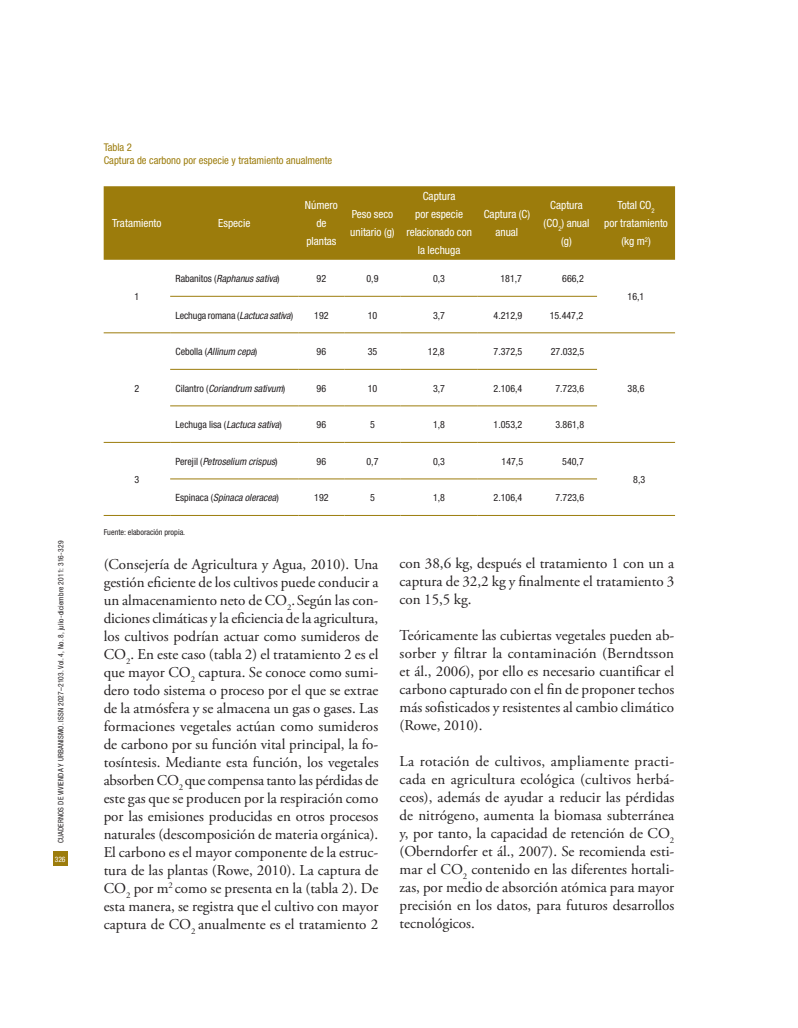
<style>
.page{position:relative;width:798px;height:1028px;background:#fff}
.page>*{position:absolute;margin:0;border:0;box-sizing:border-box;transform-origin:0 0}
.t1{font:15px/18px "Adobe Garamond Pro";color:#231f20;text-align:justify}
.t2{font:condensed 11.25px/18px "Helvetica Neue";color:#fff;text-align:center}
.t3{font:condensed 10.62px/12.8px "Helvetica Neue";color:#9c7c0c}
.t4{font:condensed 10px "Helvetica Neue";color:#231f20}
.t5{font:italic condensed 10px "Helvetica Neue";color:#231f20}
.t6{font:condensed 8.12px "Helvetica Neue";color:#231f20}
.t7{font:condensed 7.5px "Helvetica Neue";letter-spacing:.02em;color:#231f20}
.t8{font:condensed 7.5px "Helvetica Neue";color:#fff}
.s1{font-style:normal}
.s2{font-style:italic}
</style>
<div class="page">
<div style="left:53px;top:851px;width:14px;height:14px;background:#9c7c0c"></div>
<div style="left:104px;top:186px;width:570px;height:74px;background:#9c7c0c"></div>
<hr style="left:170px;top:296px;width:128px;height:1px;background:#9c7c0c">
<hr style="left:298px;top:296px;width:46px;height:1px;background:#9c7c0c">
<hr style="left:344px;top:296px;width:56px;height:1px;background:#9c7c0c">
<hr style="left:400px;top:296px;width:77px;height:1px;background:#9c7c0c">
<hr style="left:477px;top:296px;width:58px;height:1px;background:#9c7c0c">
<hr style="left:535px;top:296px;width:61px;height:1px;background:#9c7c0c">
<hr style="left:104px;top:332px;width:66px;height:1px;background:#9c7c0c">
<hr style="left:170px;top:332px;width:128px;height:1px;background:#9c7c0c">
<hr style="left:298px;top:332px;width:46px;height:1px;background:#9c7c0c">
<hr style="left:344px;top:332px;width:56px;height:1px;background:#9c7c0c">
<hr style="left:400px;top:332px;width:77px;height:1px;background:#9c7c0c">
<hr style="left:477px;top:332px;width:58px;height:1px;background:#9c7c0c">
<hr style="left:535px;top:332px;width:61px;height:1px;background:#9c7c0c">
<hr style="left:596px;top:332px;width:78px;height:1px;background:#9c7c0c">
<hr style="left:170px;top:369px;width:128px;height:1px;background:#9c7c0c">
<hr style="left:298px;top:369px;width:46px;height:1px;background:#9c7c0c">
<hr style="left:344px;top:369px;width:56px;height:1px;background:#9c7c0c">
<hr style="left:400px;top:369px;width:77px;height:1px;background:#9c7c0c">
<hr style="left:477px;top:369px;width:58px;height:1px;background:#9c7c0c">
<hr style="left:535px;top:369px;width:61px;height:1px;background:#9c7c0c">
<hr style="left:170px;top:405px;width:128px;height:1px;background:#9c7c0c">
<hr style="left:298px;top:405px;width:46px;height:1px;background:#9c7c0c">
<hr style="left:344px;top:405px;width:56px;height:1px;background:#9c7c0c">
<hr style="left:400px;top:405px;width:77px;height:1px;background:#9c7c0c">
<hr style="left:477px;top:405px;width:58px;height:1px;background:#9c7c0c">
<hr style="left:535px;top:405px;width:61px;height:1px;background:#9c7c0c">
<hr style="left:104px;top:442px;width:66px;height:1px;background:#9c7c0c">
<hr style="left:104px;top:515px;width:66px;height:1px;background:#9c7c0c">
<hr style="left:170px;top:442px;width:128px;height:1px;background:#9c7c0c">
<hr style="left:298px;top:442px;width:46px;height:1px;background:#9c7c0c">
<hr style="left:344px;top:442px;width:56px;height:1px;background:#9c7c0c">
<hr style="left:400px;top:442px;width:77px;height:1px;background:#9c7c0c">
<hr style="left:477px;top:442px;width:58px;height:1px;background:#9c7c0c">
<hr style="left:535px;top:442px;width:61px;height:1px;background:#9c7c0c">
<hr style="left:596px;top:442px;width:78px;height:1px;background:#9c7c0c">
<hr style="left:596px;top:515px;width:78px;height:1px;background:#9c7c0c">
<hr style="left:170px;top:479px;width:128px;height:1px;background:#9c7c0c">
<hr style="left:298px;top:479px;width:46px;height:1px;background:#9c7c0c">
<hr style="left:344px;top:479px;width:56px;height:1px;background:#9c7c0c">
<hr style="left:400px;top:479px;width:77px;height:1px;background:#9c7c0c">
<hr style="left:477px;top:479px;width:58px;height:1px;background:#9c7c0c">
<hr style="left:535px;top:479px;width:61px;height:1px;background:#9c7c0c">
<hr style="left:170px;top:515px;width:128px;height:1px;background:#9c7c0c">
<hr style="left:298px;top:515px;width:46px;height:1px;background:#9c7c0c">
<hr style="left:344px;top:515px;width:56px;height:1px;background:#9c7c0c">
<hr style="left:400px;top:515px;width:77px;height:1px;background:#9c7c0c">
<hr style="left:477px;top:515px;width:58px;height:1px;background:#9c7c0c">
<hr style="left:535px;top:515px;width:61px;height:1px;background:#9c7c0c">
<p class="t7" style="left:56px;top:843px;width:304px;rotate:-90deg">CUADERNOS DE VIVIENDA Y URBANISMO. ISSN 2027–2103. Vol. 4, No. 8, julio-diciembre 2011: 316-329</p>
<p class="t8" style="left:55px;top:854px;width:12px">326</p>
<p class="t3" style="left:104px;top:141px;width:230px">Tabla 2<br>Captura de carbono por especie y tratamiento anualmente</p>
<p class="t2" style="left:112px;top:214px;width:51px">Tratamiento</p>
<p class="t2" style="left:218px;top:214px;width:34px">Especie</p>
<p class="t2" style="left:305px;top:196px;width:34px">Número de plantas</p>
<p class="t2" style="left:350px;top:205px;width:46px;text-align:left">Peso seco unitario (g)</p>
<p class="t2" style="left:406px;top:187px;width:67px">Captura<br>por especie relacionado con la lechuga</p>
<p class="t2" style="left:483px;top:205px;width:48px">Captura (C) anual</p>
<p class="t2" style="left:543px;top:196px;width:47px">Captura (CO<sub>2</sub>) anual (g)</p>
<p class="t2" style="left:604px;top:196px;width:65px">Total CO<sub>2<br></sub>por tratamiento (kg m<sup>2</sup>)</p>
<p class="t4" style="left:134px;top:291px;width:6px">1</p>
<p class="t4" style="left:134px;top:382px;width:6px">2</p>
<p class="t4" style="left:134px;top:473px;width:6px">3</p>
<p class="t5" style="left:175px;top:273px;width:106px"><span class="s1">Rabanitos (</span>Raphanus sativa<span class="s1">)</span></p>
<p class="t4" style="left:316px;top:273px;width:11px">92</p>
<p class="t4" style="left:366px;top:273px;width:14px">0,9</p>
<p class="t4" style="left:433px;top:273px;width:14px">0,3</p>
<p class="t4" style="left:500px;top:273px;width:23px">181,7</p>
<p class="t4" style="left:562px;top:273px;width:23px">666,2</p>
<p class="t4" style="left:175px;top:309px;width:119px">Lechuga romana (<span class="s2">Lactuca sativa</span>)</p>
<p class="t4" style="left:314px;top:309px;width:16px">192</p>
<p class="t4" style="left:367px;top:309px;width:11px">10</p>
<p class="t4" style="left:433px;top:309px;width:14px">3,7</p>
<p class="t4" style="left:493px;top:309px;width:30px">4.212,9</p>
<p class="t4" style="left:549px;top:309px;width:35px">15.447,2</p>
<p class="t4" style="left:627px;top:291px;width:18px">16,1</p>
<p class="t5" style="left:175px;top:346px;width:83px"><span class="s1">Cebolla (</span>Allinum cepa<span class="s1">)</span></p>
<p class="t4" style="left:316px;top:346px;width:11px">96</p>
<p class="t4" style="left:367px;top:346px;width:11px">35</p>
<p class="t4" style="left:428px;top:346px;width:18px">12,8</p>
<p class="t4" style="left:493px;top:346px;width:30px">7.372,5</p>
<p class="t4" style="left:550px;top:346px;width:35px">27.032,5</p>
<p class="t5" style="left:175px;top:382px;width:111px"><span class="s1">Cilantro (</span>Coriandrum sativum<span class="s1">)</span></p>
<p class="t4" style="left:316px;top:382px;width:11px">96</p>
<p class="t4" style="left:367px;top:382px;width:11px">10</p>
<p class="t4" style="left:433px;top:382px;width:14px">3,7</p>
<p class="t4" style="left:493px;top:382px;width:30px">2.106,4</p>
<p class="t4" style="left:555px;top:382px;width:30px">7.723,6</p>
<p class="t4" style="left:627px;top:382px;width:18px">38,6</p>
<p class="t4" style="left:175px;top:419px;width:108px">Lechuga lisa (<span class="s2">Lactuca sativa</span>)</p>
<p class="t4" style="left:316px;top:419px;width:11px">96</p>
<p class="t4" style="left:370px;top:419px;width:6px">5</p>
<p class="t4" style="left:433px;top:419px;width:14px">1,8</p>
<p class="t4" style="left:493px;top:419px;width:30px">1.053,2</p>
<p class="t4" style="left:555px;top:419px;width:30px">3.861,8</p>
<p class="t5" style="left:175px;top:455px;width:103px"><span class="s1">Perejil (</span>Petroselium crispus<span class="s1">)</span></p>
<p class="t4" style="left:316px;top:455px;width:11px">96</p>
<p class="t4" style="left:366px;top:455px;width:14px">0,7</p>
<p class="t4" style="left:433px;top:455px;width:14px">0,3</p>
<p class="t4" style="left:501px;top:455px;width:23px">147,5</p>
<p class="t4" style="left:562px;top:455px;width:23px">540,7</p>
<p class="t5" style="left:175px;top:492px;width:105px"><span class="s1">Espinaca (</span>Spinaca oleracea<span class="s1">)</span></p>
<p class="t4" style="left:314px;top:492px;width:16px">192</p>
<p class="t4" style="left:370px;top:492px;width:6px">5</p>
<p class="t4" style="left:433px;top:492px;width:14px">1,8</p>
<p class="t4" style="left:493px;top:492px;width:30px">2.106,4</p>
<p class="t4" style="left:555px;top:492px;width:30px">7.723,6</p>
<p class="t4" style="left:633px;top:473px;width:14px">8,3</p>
<p class="t6" style="left:104px;top:528px;width:83px">Fuente: elaboración propia.</p>
<p class="t1" style="left:104px;top:556px;width:276px">(Consejería de Agricultura y Agua, 2010). Una gestión eficiente de los cultivos puede conducir a un almacenamiento neto de CO<sub>2</sub>.Según las con&shy;diciones climáticas y la eficiencia de la agricultura, los cultivos podrían actuar como sumideros de CO<sub>2</sub>. En este caso (tabla 2) el tratamiento 2 es el que mayor CO<sub>2</sub> captura. Se conoce como sumi&shy;dero todo sistema o proceso por el que se extrae de la atmósfera y se almacena un gas o gases. Las formaciones vegetales actúan como sumideros de carbono por su función vital principal, la fo&shy;tosíntesis. Mediante esta función, los vegetales absorben CO<sub>2</sub> que compensa tanto las pérdidas de este gas que se producen por la respiración como por las emisiones producidas en otros procesos naturales (descomposición de materia orgánica).<br>El carbono es el mayor componente de la estruc&shy;tura de las plantas (Rowe, 2010). La captura de CO<sub>2</sub> por m<sup>2</sup> como se presenta en la (tabla 2). De esta manera, se registra que el cultivo con mayor captura de CO<sub>2</sub> anualmente es el tratamiento 2</p>
<p class="t1" style="left:399px;top:555px;width:276px">con 38,6 kg, después el tratamiento 1 con un a captura de 32,2 kg y finalmente el tratamiento 3 con 15,5 kg.</p>
<p class="t1" style="left:399px;top:627px;width:276px">Teóricamente las cubiertas vegetales pueden ab&shy;sorber y filtrar la contaminación (Berndtsson et ál., 2006), por ello es necesario cuantificar el carbono capturado con el fin de proponer techos más sofisticados y resistentes al cambio climático (Rowe, 2010).</p>
<p class="t1" style="left:399px;top:753px;width:276px">La rotación de cultivos, ampliamente practi&shy;cada en agricultura ecológica (cultivos herbá&shy;ceos), además de ayudar a reducir las pérdidas de nitrógeno, aumenta la biomasa subterránea y, por tanto, la capacidad de retención de CO<sub>2 </sub>(Oberndorfer et ál., 2007). Se recomienda esti&shy;mar el CO<sub>2</sub> contenido en las diferentes hortali&shy;zas, por medio de absorción atómica para mayor precisión en los datos, para futuros desarrollos tecnológicos.</p>
</div>
